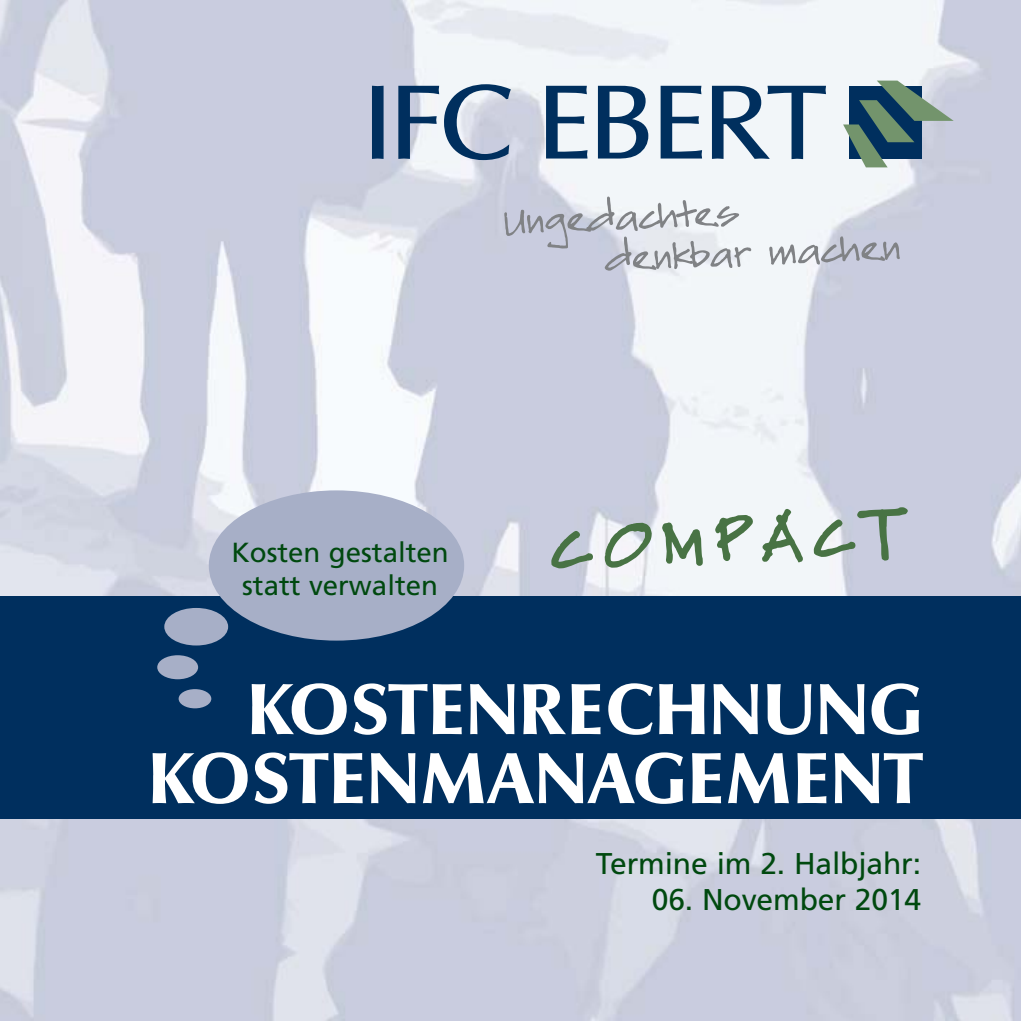
<style>
.page{position:relative;width:1021px;height:1021px;background:#fff}
.page>*{position:absolute;margin:0;border:0;box-sizing:border-box;transform-origin:0 0}
.t1{font:700 75px/69px "October SB";color:#fff;text-align:right}
.t2{font:60px "Sydfonts";color:#487344}
.t3{font:30px "Frutiger";letter-spacing:-.005em;color:#00490f}
.t4{font:27.6px/33px "Frutiger";color:#00490f;text-align:center}
</style>
<div class="page">
<img style="left:0;top:0;width:1020px;height:1020px">
<div style="left:0;top:596px;width:1020px;height:222px;background:#002f5e"></div>
<div style="left:209px;top:490px;width:255px;height:150px;background:#a7afc7;border-radius:50%"></div>
<div style="left:164px;top:608px;width:64px;height:37px;background:#a7afc7;border-radius:50%"></div>
<div style="left:157px;top:655px;width:41px;height:24px;background:#a7afc7;border-radius:50%"></div>
<div style="left:179px;top:689px;width:32px;height:19px;background:#a7afc7;border-radius:50%"></div>
<svg style="left:372px;top:86px;width:11px;height:73px"></svg>
<svg style="left:398px;top:84px;width:113px;height:76px"></svg>
<svg style="left:546px;top:86px;width:41px;height:72px"></svg>
<svg style="left:598px;top:86px;width:50px;height:72px"></svg>
<svg style="left:660px;top:86px;width:42px;height:72px"></svg>
<svg style="left:712px;top:86px;width:114px;height:73px"></svg>
<svg style="left:843px;top:81px;width:110px;height:86px;background:#718c93"></svg>
<svg style="left:504px;top:196px;width:247px;height:74px"></svg>
<svg style="left:769px;top:236px;width:130px;height:29px"></svg>
<p class="t4" style="left:231px;top:537px;width:219px">Kosten gestalten statt verwalten</p>
<h2 class="t2" style="left:550px;top:508px;width:349px;rotate:-2deg">COMPACT</h2>
<h1 class="t1" style="left:148px;top:680px;width:776px">KOSTENRECHNUNG<br>KOSTENMANAGEMENT</h1>
<p class="t3" style="left:596px;top:851px;width:326px">Termine im 2. Halbjahr:</p>
<p class="t3" style="left:652px;top:887px;width:271px">06. November 2014</p>
</div>
